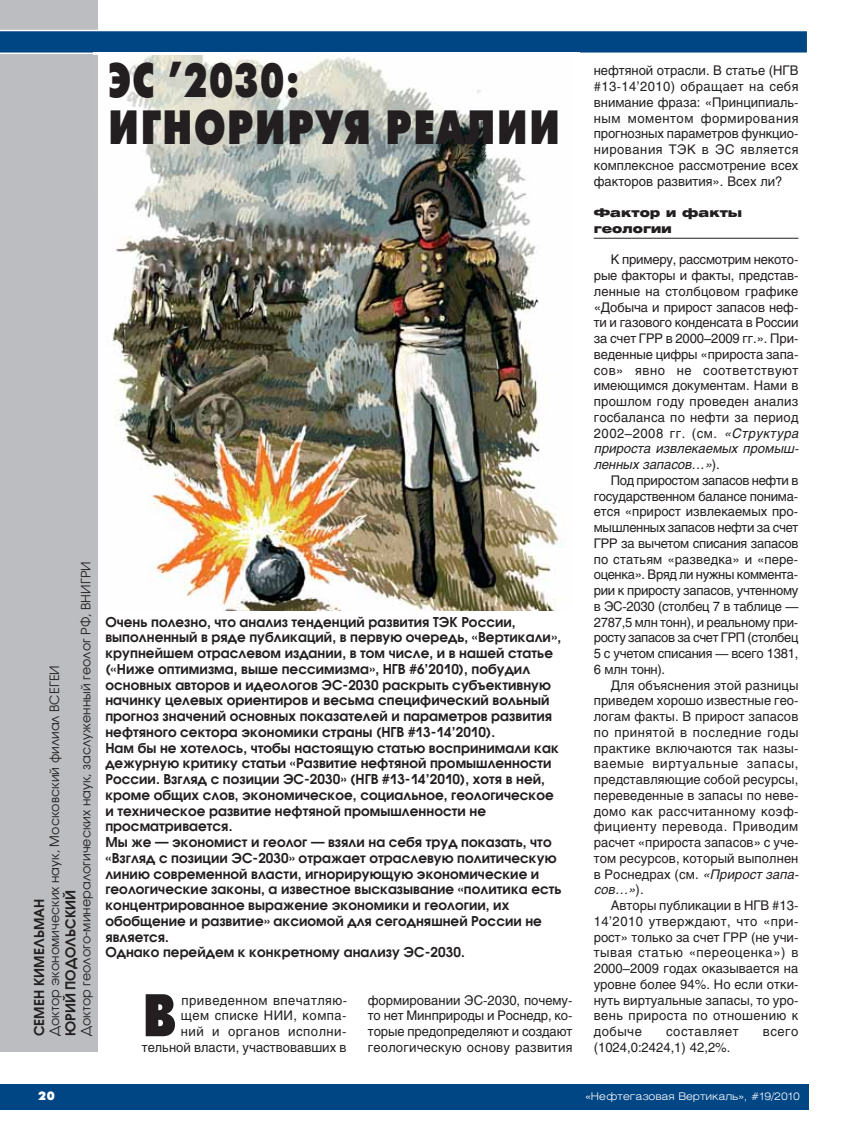
<style>
.page{position:relative;width:851px;height:1127px;background:#fff}
.page>*{position:absolute;margin:0;border:0;box-sizing:border-box;transform-origin:0 0}
.t1{font:700 60px "Futura Futuris X Cond C";color:#231f20}
.t2{font:700 48px/46.5px "Futura Futuris X Cond C";letter-spacing:.01em;color:#231f20}
.t3{font:600 13.5px/15.8px "Avant Garde Gothic C";letter-spacing:.005em;color:#231f20}
.t4{font:13.2px/15.8px "Helios";letter-spacing:.01em;color:#231f20;text-align:justify}
.t5{font:13.2px/15.8px "Helios";letter-spacing:.035em;color:#231f20;text-align:right}
.t6{font:13.2px "Helios";letter-spacing:.04em;color:#231f20}
.t7{font:12.75px "Avant Garde Gothic C";letter-spacing:.005em;color:#231f20}
.t8{font:900 12px/15.8px "Helios Ext";letter-spacing:.005em;color:#231f20}
.t9{font:12px "Futura Futuris XC";color:#fff}
.t10{font:300 10.5px "Helios Ext";color:#fff}
.s1{font-style:italic}
</style>
<div class="page">
<hr style="left:593px;top:238px;width:205px;height:1px;background:#231f20">
<img style="left:112px;top:195px;width:452px;height:416px">
<div style="left:0;top:1084px;width:808px;height:26px;background:#004584"></div>
<div style="left:0;top:0;width:98px;height:1052px;background:#bbbdc0"></div>
<svg style="left:0;top:30px;width:807px;height:24px;background:#14548d"></svg>
<img style="left:93px;top:52px;width:486px;height:143px">
<img style="left:93px;top:53px;width:486px;height:1px">
<h2 class="t2" style="left:108px;top:62px;width:454px">ЭС ’2030:<br>ИГНОРИРУЯ РЕАЛИИ</h2>
<p class="t7" style="left:81px;top:1036px;width:476px;rotate:-90deg">Доктор геолого-минералогических наук, заслуженный геолог РФ, ВНИГРИ</p>
<p class="t7" style="left:50px;top:1036px;width:373px;rotate:-90deg">Доктор экономических наук, Московский филиал ВСЕГЕИ</p>
<p class="t3" style="left:64px;top:1036px;width:148px;rotate:-90deg">ЮРИЙ ПОДОЛЬСКИЙ</p>
<p class="t3" style="left:33px;top:1036px;width:139px;rotate:-90deg">СЕМЕН КИМЕЛЬМАН</p>
<p class="t3" style="left:105px;top:615px;width:457px">Очень полезно, что анализ тенденций развития ТЭК России, выполненный в ряде публикаций, в первую очередь, «Вертикали», крупнейшем отраслевом издании, в том числе, и в нашей статье («Ниже оптимизма, выше пессимизма», НГВ #6’2010), побудил основных авторов и идеологов ЭС-2030 раскрыть субъективную начинку целевых ориентиров и весьма специфический вольный прогноз значений основных показателей и параметров развития нефтяного сектора экономики страны (НГВ #13-14’2010).<br>Нам бы не хотелось, чтобы настоящую статью воспринимали как дежурную критику статьи «Развитие нефтяной промышленности России. Взгляд с позиции ЭС-2030» (НГВ #13-14’2010), хотя в ней, кроме общих слов, экономическое, социальное, геологическое и техническое развитие нефтяной промышленности не просматривается.<br>Мы же — экономист и геолог — взяли на себя труд показать, что «Взгляд с позиции ЭС-2030» отражает отраслевую политическую линию современной власти, игнорирующую экономические и геологические законы, а известное высказывание «политика есть концентрированное выражение экономики и геологии, их обобщение и развитие» аксиомой для сегодняшней России не является.<br>Однако перейдем к конкретному анализу ЭС-2030.</p>
<h1 class="t1" style="left:142px;top:992px;width:36px">В</h1>
<p class="t5" style="left:142px;top:993px;width:207px">приведенном впечатляю-<br>щем списке НИИ, компа-<br>ний и органов исполни&shy;тельной власти, участвовавших в</p>
<p class="t4" style="left:368px;top:993px;width:206px">формировании ЭС-2030, почему&shy;то нет Минприроды и Роснедр, ко&shy;торые предопределяют и создают геологическую основу развития</p>
<p class="t4" style="left:593px;top:64px;width:206px">нефтяной отрасли. В статье (НГВ #13-14’2010) обращает на себя внимание фраза: «Принципиаль&shy;ным моментом формирования прогнозных параметров функцио&shy;нирования ТЭК в ЭС является комплексное рассмотрение всех факторов развития». Всех ли?</p>
<p class="t8" style="left:593px;top:206px;width:150px">Фактор и факты геологии</p>
<p class="t4" style="left:593px;top:253px;width:209px;text-align:left;text-indent:17px">К примеру, рассмотрим некото&shy;рые факторы и факты, представ&shy;ленные на столбцовом графике «Добыча и прирост запасов неф&shy;ти и газового конденсата в России за счет ГРР в 2000–2009 гг.». При&shy;веденные цифры «прироста запа&shy;сов» явно не соответствуют имеющимся документам. Нами в прошлом году проведен анализ госбаланса по нефти за период<br>2002–2008 гг. (см. <span class="s1">«Структура прироста извлекаемых промыш&shy;ленных запасов…»</span>) .</p>
<p class="t4" style="left:593px;top:474px;width:206px;text-indent:17px">Под приростом запасов нефти в государственном балансе понима&shy;ется «прирост извлекаемых про&shy;мышленных запасов нефти за счет ГРР за вычетом списания запасов по статьям «разведка» и «пере&shy;оценка». Вряд ли нужны коммента&shy;рии к приросту запасов, учтенному в ЭС-2030 (столбец 7 в таблице — 2787,5 млн тонн), и реальному при&shy;росту запасов за счет ГРП (столбец 5 с учетом списания — всего 1381, 6 млн тонн).</p>
<p class="t4" style="left:593px;top:678px;width:209px;text-align:left;text-indent:17px">Для объяснения этой разницы приведем хорошо известные гео&shy;логам факты. В прирост запасов по принятой в последние годы практике включаются так назы&shy;ваемые виртуальные запасы, представляющие собой ресурсы, переведенные в запасы по неве&shy;домо как рассчитанному коэф&shy;фициенту перевода. Приводим расчет «прироста запасов» с уче&shy;том ресурсов, который выполнен в Роснедрах (см. <span class="s1">«Прирост запа&shy;сов…»</span>) .</p>
<p class="t4" style="left:593px;top:899px;width:206px;text-indent:17px">Авторы публикации в НГВ #13- 14’2010 утверждают, что «при&shy;рост» только за счет ГРР (не учи&shy;тывая статью «переоценка») в 2000–2009 годах оказывается на уровне более 94%. Но если отки&shy;нуть виртуальные запасы, то уро&shy;вень прироста по отношению к добыче</p>
<p class="t6" style="left:666px;top:1026px;width:74px">составляет</p>
<p class="t4" style="left:762px;top:1025px;width:37px">всего</p>
<p class="t4" style="left:593px;top:1041px;width:138px">(1024,0:2424,1) 42,2%.</p>
<p class="t9" style="left:38px;top:1091px;width:18px">20</p>
<p class="t10" style="left:585px;top:1092px;width:216px">«Нефтегазовая Вертикаль», #19/2010</p>
</div>
